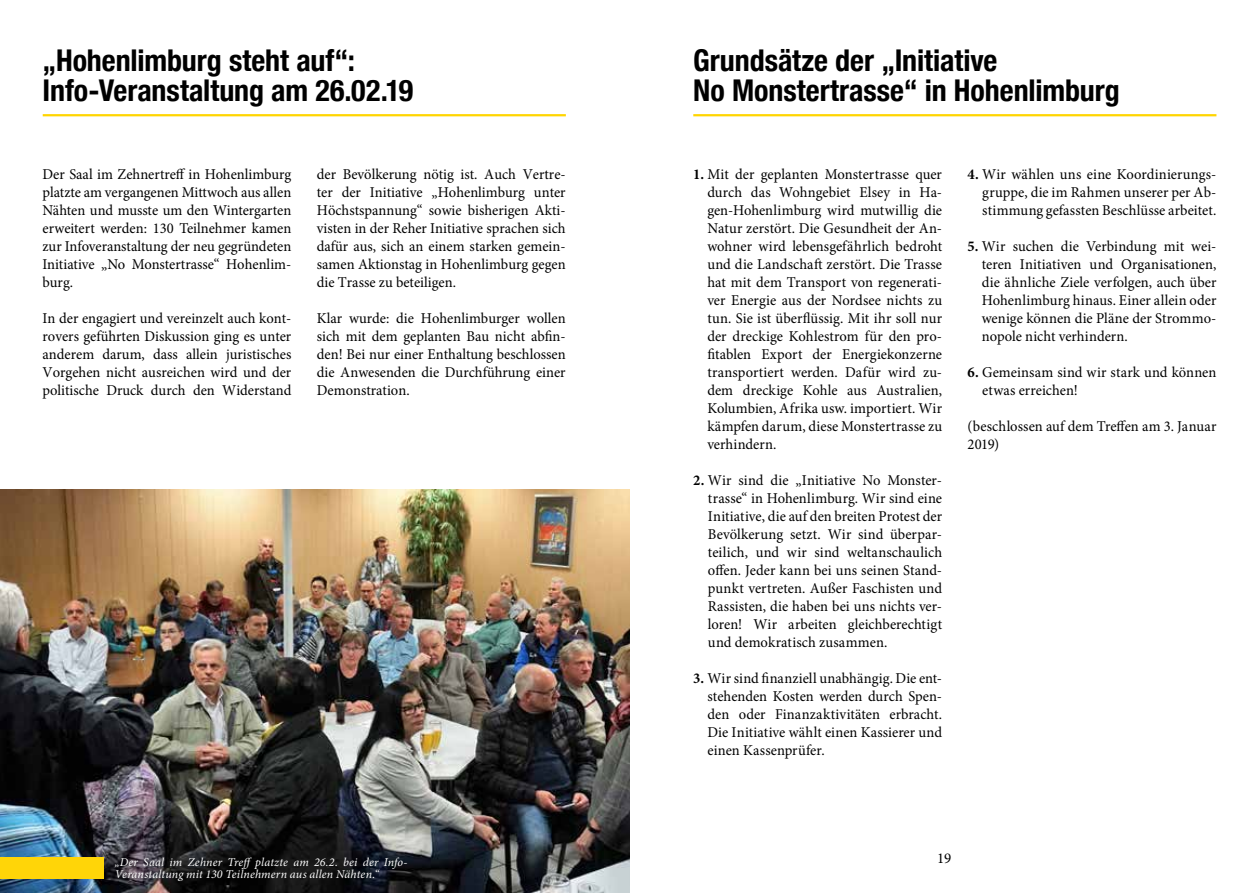
<style>
.page{position:relative;width:1259px;height:893px;background:#fff}
.page>*{position:absolute;margin:0;border:0;box-sizing:border-box;transform-origin:0 0}
.t1{font:700 condensed 30px/30px "Helvetica Neue";color:#000}
.t2{font:15px/18px "Minion Pro";color:#000;text-align:justify}
.t3{font:italic 12px/12px "Minion Pro";letter-spacing:.015em;color:#fff}
.s1{font-weight:700}
</style>
<div class="page">
<hr style="left:43px;top:114px;width:523px;height:2px;background:#ffd500">
<img style="left:0;top:489px;width:629px;height:404px">
<hr style="left:693px;top:114px;width:523px;height:2px;background:#ffd500">
<div style="left:0;top:857px;width:104px;height:22px;background:#ffd508"></div>
<h1 class="t1" style="left:43px;top:44px;width:372px">„Hohenlimburg steht auf“:<br>Info-Veranstaltung am 26.02.19</h1>
<h1 class="t1" style="left:693px;top:44px;width:428px">Grundsätze der „Initiative<br>No Monstertrasse“ in Hohenlimburg</h1>
<p class="t2" style="left:43px;top:165px;width:250px">Der Saal im Zehnertreff in Hohenlimburg platzte am vergangenen Mittwoch aus allen Nähten und musste um den Wintergarten erweitert werden: 130 Teilnehmer kamen zur Infoveranstaltung der neu gegründeten Initiative „No Monstertrasse“ Hohenlim&shy;burg.</p>
<p class="t2" style="left:43px;top:309px;width:250px">In der engagiert und vereinzelt auch kont&shy;rovers geführten Diskussion ging es unter anderem darum, dass allein juristisches Vorgehen nicht ausreichen wird und der politische Druck durch den Widerstand</p>
<p class="t2" style="left:317px;top:165px;width:250px">der Bevölkerung nötig ist. Auch Vertre&shy;ter der Initiative „Hohenlimburg unter Höchstspannung“ sowie bisherigen Akti&shy;visten in der Reher Initiative sprachen sich dafür aus, sich an einem starken gemein&shy;samen Aktionstag in Hohenlimburg gegen die Trasse zu beteiligen.</p>
<p class="t2" style="left:317px;top:309px;width:250px">Klar wurde: die Hohenlimburger wollen sich mit dem geplanten Bau nicht abfin&shy;den! Bei nur einer Enthaltung beschlossen die Anwesenden die Durchführung einer Demonstration.</p>
<p class="t3" style="left:115px;top:856px;width:294px">„Der Saal im Zehner Treff platzte am 26.2. bei der Info-<br>Veranstaltung mit 130 Teilnehmern aus allen Nähten.“</p>
<p class="t2" style="left:707px;top:165px;width:236px;text-indent:-14px"><span class="s1">1.</span> Mit der geplanten Monstertrasse quer durch das Wohngebiet Elsey in Ha&shy;gen-Hohenlimburg wird mutwillig die Natur zerstört. Die Gesundheit der An&shy;wohner wird lebensgefährlich bedroht und die Landschaft zerstört. Die Trasse hat mit dem Transport von regenerati&shy;ver Energie aus der Nordsee nichts zu tun. Sie ist überflüssig. Mit ihr soll nur der dreckige Kohlestrom für den pro&shy;fitablen Export der Energiekonzerne transportiert werden. Dafür wird zu&shy;dem dreckige Kohle aus Australien, Kolumbien, Afrika usw. importiert. Wir kämpfen darum, diese Monstertrasse zu verhindern.</p>
<p class="t2" style="left:708px;top:471px;width:236px;text-indent:-15px"><span class="s1">2.</span> Wir sind die „Initiative No Monster&shy;trasse“ in Hohenlimburg. Wir sind eine Initiative, die auf den breiten Protest der Bevölkerung setzt. Wir sind überpar&shy;teilich, und wir sind weltanschaulich offen. Jeder kann bei uns seinen Stand&shy;punkt vertreten. Außer Faschisten und Rassisten, die haben bei uns nichts ver&shy;loren! Wir arbeiten gleichberechtigt und demokratisch zusammen.</p>
<p class="t2" style="left:707px;top:669px;width:236px;text-indent:-14px"><span class="s1">3.</span> Wir sind finanziell unabhängig. Die ent&shy;stehenden Kosten werden durch Spen&shy;den oder Finanzaktivitäten erbracht.<br>Die Initiative wählt einen Kassierer und einen Kassenprüfer.</p>
<p class="t2" style="left:982px;top:165px;width:236px;text-indent:-15px"><span class="s1">4.</span> Wir wählen uns eine Koordinierungs&shy;gruppe, die im Rahmen unserer per Ab&shy;stimmung gefassten Beschlüsse arbeitet.</p>
<p class="t2" style="left:982px;top:237px;width:236px;text-indent:-14px"><span class="s1">5.</span> Wir suchen die Verbindung mit wei&shy;teren Initiativen und Organisationen, die ähnliche Ziele verfolgen, auch über Hohenlimburg hinaus. Einer allein oder wenige können die Pläne der Strommo&shy;nopole nicht verhindern.</p>
<p class="t2" style="left:982px;top:363px;width:236px;text-indent:-15px"><span class="s1">6.</span> Gemeinsam sind wir stark und können etwas erreichen!</p>
<p class="t2" style="left:967px;top:417px;width:250px">(beschlossen auf dem Treffen am 3. Januar<br>2019)</p>
<p class="t2" style="left:937px;top:849px;width:16px">19</p>
</div>
